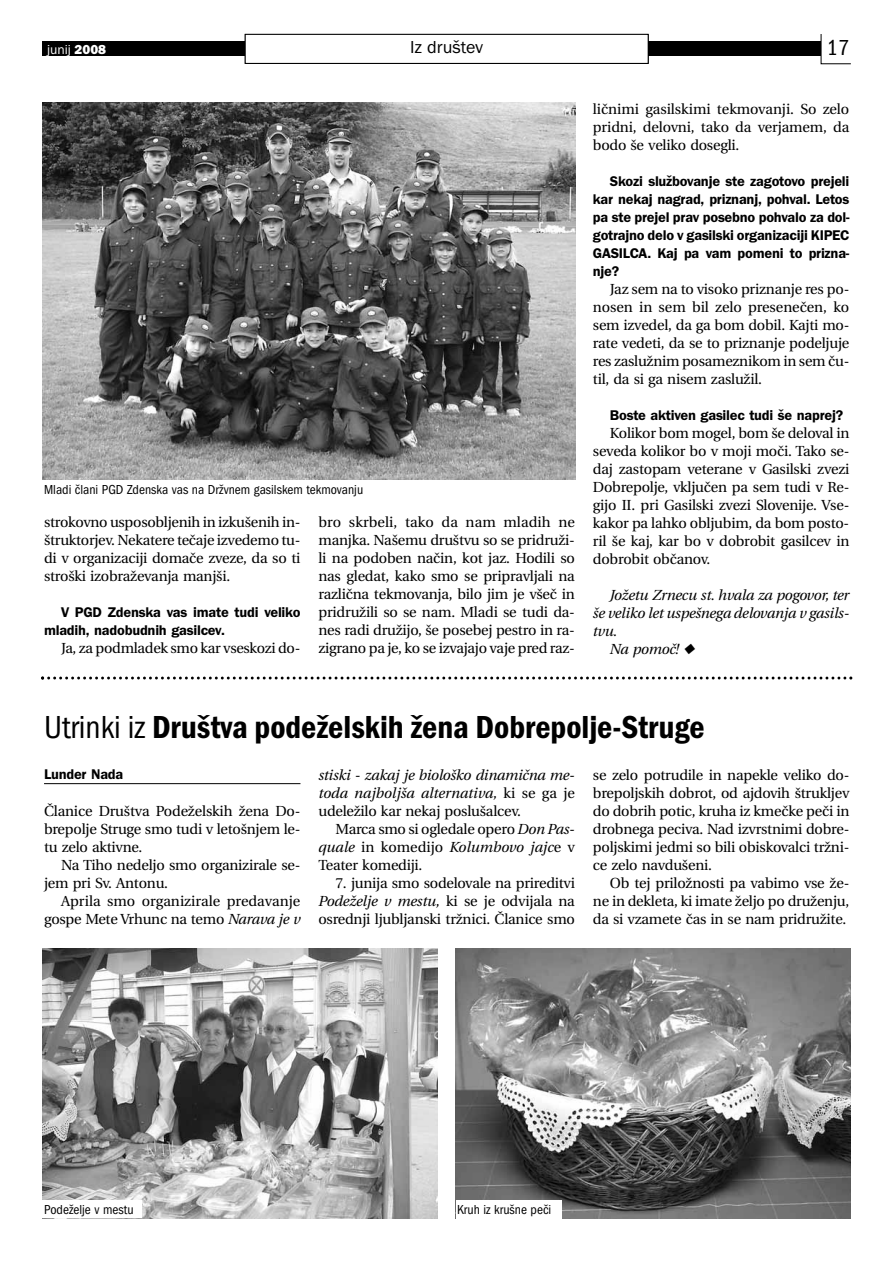
<style>
.page{position:relative;width:893px;height:1263px;background:#fff}
.page>*{position:absolute;margin:0;border:0;box-sizing:border-box;transform-origin:0 0}
.t1{font:600 condensed 33px "Franklin Got Itc TEE";color:#000}
.t2{font:condensed 22.5px "Franklin Got Itc TEE";color:#000}
.t3{font:18px "Franklin Got Itc TEE";color:#000}
.t4{font:14.55px/18px "Utopia";letter-spacing:-.015em;color:#000;text-align:justify}
.t5{font:600 14.55px/18px "Franklin Got Itc TEE";letter-spacing:-.02em;color:#000}
.t6{font:italic 14.55px/18px "Utopia";letter-spacing:-.015em;color:#000;text-align:justify}
.t7{font:condensed 13.5px "Franklin Got Itc TEE";color:#000}
.t8{font:13.5px "Franklin Got Itc TEE";color:#fff}
.s1{font-family:"Franklin Got Itc TEE Heav"}
.s2{font-weight:400}
.s3{font-style:italic}
.s4{font-style:normal}
</style>
<div class="page">
<div style="left:43px;top:41px;width:778px;height:15px;background:#000"></div>
<svg style="left:820px;top:34px;width:31px;height:30px"></svg>
<div style="left:245px;top:35px;width:402px;height:28px;background:#fff"></div>
<div style="left:245px;top:34px;width:403px;height:30px;border:1px solid #000"></div>
<img style="left:43px;top:102px;width:532px;height:378px">
<hr style="left:44px;top:783px;width:256px;height:1px;background:#000">
<img style="left:43px;top:948px;width:394px;height:270px">
<img style="left:455px;top:948px;width:395px;height:270px">
<svg style="left:41px;top:677px;width:811px;height:3px"></svg>
<div style="left:455px;top:1200px;width:106px;height:18px;background:#fff"></div>
<div style="left:43px;top:1200px;width:99px;height:18px;background:#fff"></div>
<p class="t8" style="left:47px;top:44px;width:61px">junij <span class="s1">2008</span></p>
<h2 class="t2" style="left:826px;top:39px;width:24px">17</h2>
<p class="t3" style="left:410px;top:40px;width:75px">Iz društev</p>
<p class="t7" style="left:44px;top:485px;width:321px">Mladi člani PGD Zdenska vas na Držvnem gasilskem tekmovanju</p>
<p class="t4" style="left:44px;top:514px;width:258px">strokovno usposobljenih in izkušenih in&shy;štruktorjev. Nekatere tečaje izvedemo tu&shy;di v organizaciji domače zveze, da so ti stroški izobraževanja manjši.</p>
<p class="t5" style="left:44px;top:604px;width:258px;text-indent:17px">V PGD Zdenska vas imate tudi veliko mladih, nadobudnih gasilcev.</p>
<p class="t4" style="left:61px;top:640px;width:241px">Ja, za podmladek smo kar vseskozi do-</p>
<p class="t4" style="left:318px;top:514px;width:258px">bro skrbeli, tako da nam mladih ne manjka. Našemu društvu so se pridruži&shy;li na podoben način, kot jaz. Hodili so nas gledat, kako smo se pripravljali na različna tekmovanja, bilo jim je všeč in pridružili so se nam. Mladi se tudi da&shy;nes radi družijo, še posebej pestro in ra&shy;zigrano pa je, ko se izvajajo vaje pred raz-</p>
<p class="t4" style="left:593px;top:102px;width:258px">ličnimi gasilskimi tekmovanji. So zelo pridni, delovni, tako da verjamem, da bodo še veliko dosegli.</p>
<p class="t5" style="left:593px;top:174px;width:258px;text-align:justify;text-indent:17px">Skozi službovanje ste zagotovo prejeli kar nekaj nagrad, priznanj, pohval. Letos pa ste prejel prav posebno pohvalo za dol&shy;gotrajno delo v gasilski organizaciji KIPEC GASILCA. Kaj pa vam pomeni to prizna&shy;nje?</p>
<p class="t4" style="left:593px;top:282px;width:258px;text-indent:17px">Jaz sem na to visoko priznanje res po&shy;nosen in sem bil zelo presenečen, ko sem izvedel, da ga bom dobil. Kajti mo&shy;rate vedeti, da se to priznanje podeljuje res zaslužnim posameznikom in sem ču&shy;til, da si ga nisem zaslužil.</p>
<p class="t5" style="left:610px;top:408px;width:235px">Boste aktiven gasilec tudi še naprej?</p>
<p class="t4" style="left:593px;top:426px;width:258px;text-indent:17px">Kolikor bom mogel, bom še deloval in seveda kolikor bo v moji moči. Tako se&shy;daj zastopam veterane v Gasilski zvezi Dobrepolje, vključen pa sem tudi v Re&shy;gijo II. pri Gasilski zvezi Slovenije. Vse&shy;kakor pa lahko obljubim, da bom posto&shy;ril še kaj, kar bo v dobrobit gasilcev in dobrobit občanov.</p>
<p class="t6" style="left:610px;top:588px;width:241px">Jožetu Zrnecu st. hvala za pogovor, ter</p>
<p class="t6" style="left:593px;top:606px;width:258px">še veliko let uspešnega delovanja v gasils-</p>
<p class="t6" style="left:593px;top:624px;width:26px">tvu.</p>
<p class="t6" style="left:610px;top:642px;width:89px">Na pomoč! ◆</p>
<h1 class="t1" style="left:44px;top:714px;width:662px"><span class="s2">Utrinki iz</span> Društva podeželskih žena Dobrepolje-Struge</h1>
<p class="t5" style="left:44px;top:767px;width:81px">Lunder Nada</p>
<p class="t4" style="left:44px;top:804px;width:258px">Članice Društva Podeželskih žena Do&shy;brepolje Struge smo tudi v letošnjem le&shy;tu zelo aktivne.</p>
<p class="t4" style="left:44px;top:858px;width:258px;text-indent:17px">Na Tiho nedeljo smo organizirale se&shy;jem pri Sv. Antonu.</p>
<p class="t4" style="left:44px;top:894px;width:258px;text-align:right">Aprila smo organizirale predavanje gospe Mete Vrhunc na temo <span class="s3">Narava je v</span></p>
<p class="t6" style="left:318px;top:768px;width:258px">stiski - zakaj je biološko dinamična me&shy;toda najboljša alternativa, <span class="s4">ki se ga je udeležilo kar nekaj poslušalcev.</span></p>
<p class="t4" style="left:318px;top:822px;width:258px;text-indent:17px">Marca smo si ogledale opero <span class="s3">Don Pas&shy;quale</span> in komedijo <span class="s3">Kolumbovo jajc</span>e v Teater komediji.</p>
<p class="t4" style="left:318px;top:876px;width:258px;text-indent:17px">7. junija smo sodelovale na prireditvi <span class="s3">Podeželje v mestu,</span> ki se je odvijala na osrednji ljubljanski tržnici. Članice smo</p>
<p class="t4" style="left:593px;top:768px;width:258px">se zelo potrudile in napekle veliko do&shy;brepoljskih dobrot, od ajdovih štrukljev do dobrih potic, kruha iz kmečke peči in drobnega peciva. Nad izvrstnimi dobre&shy;poljskimi jedmi so bili obiskovalci tržni&shy;ce zelo navdušeni.</p>
<p class="t4" style="left:593px;top:876px;width:258px;text-indent:17px">Ob tej priložnosti pa vabimo vse že&shy;ne in dekleta, ki imate željo po druženju, da si vzamete čas in se nam pridružite.</p>
<p class="t7" style="left:44px;top:1204px;width:91px">Podeželje v mestu</p>
<p class="t7" style="left:457px;top:1205px;width:96px">Kruh iz krušne peči</p>
</div>
